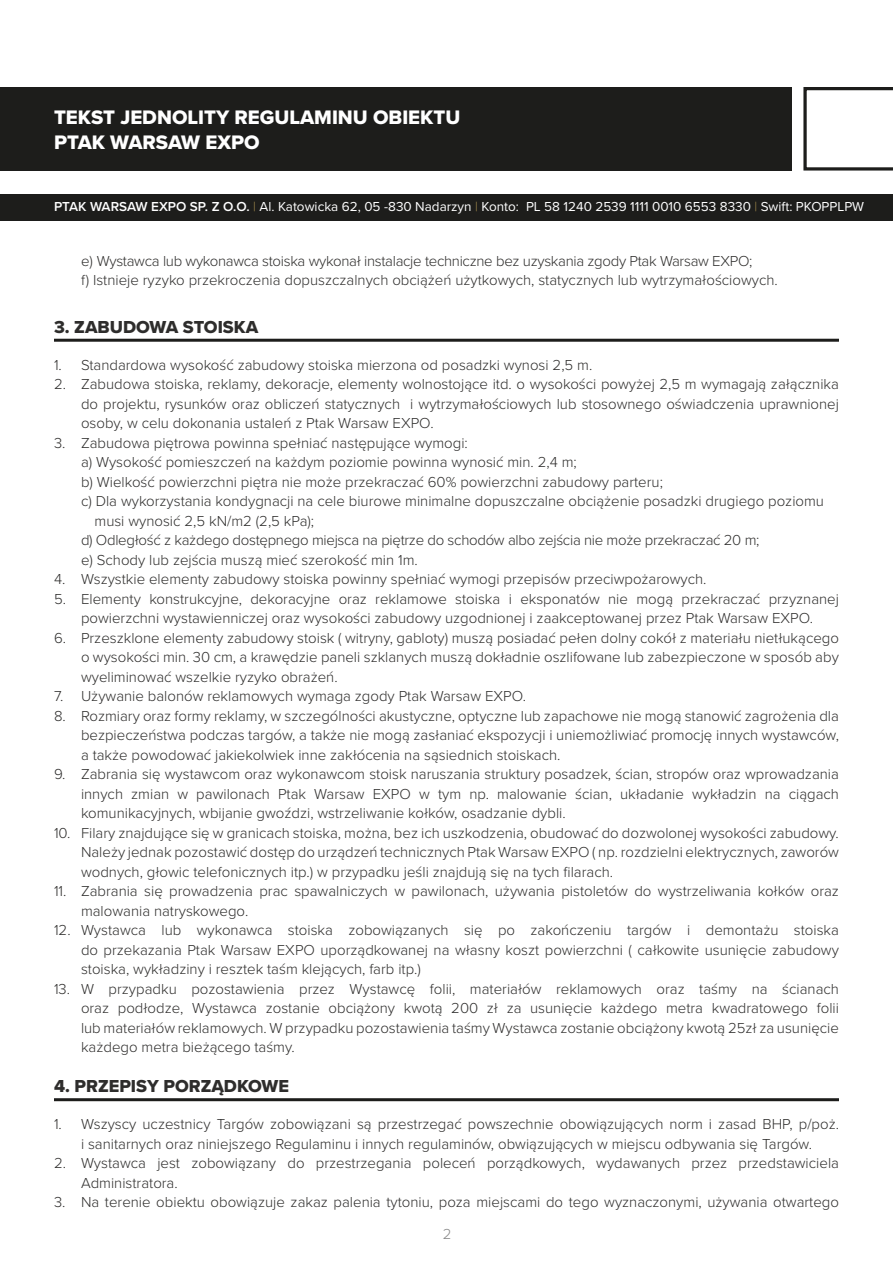
<style>
.page{position:relative;width:893px;height:1263px;background:#fff}
.page>*{position:absolute;margin:0;border:0;box-sizing:border-box;transform-origin:0 0}
.t1{font:20.25px/24.3px "Proxima Nova Extrabld";color:#fff}
.t2{font:18px "Proxima Nova Extrabld";color:#2e2d2c}
.t3{font:300 15px/19.5px "Proxima Nova";color:#2e2d2c;text-align:justify}
.t4{font:300 15px "Proxima Nova";letter-spacing:-.02em;color:#2e2d2c}
.t5{font:300 15px "Proxima Nova";color:#878787}
.t6{font:13.5px "Proxima Nova";color:#fff}
.s1{font-weight:600}
.s2{font-family:"Proxima Nova T";font-weight:100;color:#dcb961}
</style>
<div class="page">
<div style="left:0;top:87px;width:792px;height:83px;background:#1d1d1b"></div>
<div style="left:0;top:194px;width:893px;height:26px;background:#1d1d1b"></div>
<svg style="left:803px;top:87px;width:90px;height:84px"></svg>
<hr style="left:54px;top:339px;width:785px;height:3px;background:#1d1d1b">
<hr style="left:54px;top:1098px;width:785px;height:3px;background:#1d1d1b">
<p class="t1" style="left:54px;top:105px;width:408px">TEKST JEDNOLITY REGULAMINU OBIEKTU<br>PTAK WARSAW EXPO</p>
<p class="t6" style="left:54px;top:197px;width:812px"><span class="s1">PTAK WARSAW EXPO SP. Z O.O.</span> <span class="s2">|</span> Al. Katowicka 62, 05 -830 Nadarzyn <span class="s2">|</span> Konto: PL 58 1240 2539 1111 0010 6553 8330 <span class="s2">|</span> Swift: PKOPPLPW</p>
<p class="t3" style="left:81px;top:250px;width:698px">e) Wystawca lub wykonawca stoiska wykonał instalacje techniczne bez uzyskania zgody Ptak Warsaw EXPO;<br>f) Istnieje ryzyko przekroczenia dopuszczalnych obciążeń użytkowych, statycznych lub wytrzymałościowych.</p>
<p class="t2" style="left:54px;top:313px;width:206px">3. ZABUDOWA STOISKA</p>
<p class="t3" style="left:54px;top:354px;width:540px">1. Standardowa wysokość zabudowy stoiska mierzona od posadzki wynosi 2,5 m.</p>
<p class="t3" style="left:81px;top:374px;width:759px;text-indent:-27px">2. Zabudowa stoiska, reklamy, dekoracje, elementy wolnostojące itd. o wysokości powyżej 2,5 m wymagają załącznika do projektu, rysunków oraz obliczeń statycznych i wytrzymałościowych lub stosownego oświadczenia uprawnionej osoby, w celu dokonania ustaleń z Ptak Warsaw EXPO.</p>
<p class="t3" style="left:54px;top:432px;width:415px">3. Zabudowa piętrowa powinna spełniać następujące wymogi:</p>
<p class="t3" style="left:81px;top:452px;width:497px">a) Wysokość pomieszczeń na każdym poziomie powinna wynosić min. 2,4 m;</p>
<p class="t3" style="left:81px;top:471px;width:583px">b) Wielkość powierzchni piętra nie może przekraczać 60% powierzchni zabudowy parteru;</p>
<p class="t3" style="left:81px;top:491px;width:744px">c) Dla wykorzystania kondygnacji na cele biurowe minimalne dopuszczalne obciążenie posadzki drugiego poziomu</p>
<p class="t3" style="left:94px;top:510px;width:221px">musi wynosić 2,5 kN/m2 (2,5 kPa);</p>
<p class="t4" style="left:81px;top:529px;width:680px">d) Odległość z każdego dostępnego miejsca na piętrze do schodów albo zejścia nie może przekraczać 20 m;</p>
<p class="t3" style="left:81px;top:549px;width:338px">e) Schody lub zejścia muszą mieć szerokość min 1m.</p>
<p class="t3" style="left:54px;top:569px;width:654px">4. Wszystkie elementy zabudowy stoiska powinny spełniać wymogi przepisów przeciwpożarowych.</p>
<p class="t3" style="left:54px;top:588px;width:786px;text-align:center">5. Elementy konstrukcyjne, dekoracyjne oraz reklamowe stoiska i eksponatów nie mogą przekraczać przyznanej powierzchni wystawienniczej oraz wysokości zabudowy uzgodnionej i zaakceptowanej przez Ptak Warsaw EXPO.</p>
<p class="t3" style="left:81px;top:627px;width:759px;text-indent:-27px">6. Przeszklone elementy zabudowy stoisk ( witryny, gabloty) muszą posiadać pełen dolny cokół z materiału nietłukącego o wysokości min. 30 cm, a krawędzie paneli szklanych muszą dokładnie oszlifowane lub zabezpieczone w sposób aby wyeliminować wszelkie ryzyko obrażeń.</p>
<p class="t3" style="left:54px;top:686px;width:474px">7. Używanie balonów reklamowych wymaga zgody Ptak Warsaw EXPO.</p>
<p class="t3" style="left:81px;top:705px;width:759px;text-indent:-27px">8. Rozmiary oraz formy reklamy, w szczególności akustyczne, optyczne lub zapachowe nie mogą stanowić zagrożenia dla bezpieczeństwa podczas targów, a także nie mogą zasłaniać ekspozycji i uniemożliwiać promocję innych wystawców, a także powodować jakiekolwiek inne zakłócenia na sąsiednich stoiskach.</p>
<p class="t3" style="left:81px;top:764px;width:759px;text-indent:-27px">9. Zabrania się wystawcom oraz wykonawcom stoisk naruszania struktury posadzek, ścian, stropów oraz wprowadzania innych zmian w pawilonach Ptak Warsaw EXPO w tym np. malowanie ścian, układanie wykładzin na ciągach komunikacyjnych, wbijanie gwoździ, wstrzeliwanie kołków, osadzanie dybli.</p>
<p class="t3" style="left:81px;top:822px;width:759px;text-indent:-27px">10. Filary znajdujące się w granicach stoiska, można, bez ich uszkodzenia, obudować do dozwolonej wysokości zabudowy.<br>Należy jednak pozostawić dostęp do urządzeń technicznych Ptak Warsaw EXPO ( np. rozdzielni elektrycznych, zaworów wodnych, głowic telefonicznych itp.) w przypadku jeśli znajdują się na tych filarach.</p>
<p class="t3" style="left:81px;top:881px;width:759px;text-indent:-27px">11. Zabrania się prowadzenia prac spawalniczych w pawilonach, używania pistoletów do wystrzeliwania kołków oraz malowania natryskowego.</p>
<p class="t3" style="left:81px;top:920px;width:759px;text-indent:-27px">12. Wystawca lub wykonawca stoiska zobowiązanych się po zakończeniu targów i demontażu stoiska do przekazania Ptak Warsaw EXPO uporządkowanej na własny koszt powierzchni ( całkowite usunięcie zabudowy stoiska, wykładziny i resztek taśm klejących, farb itp.)</p>
<p class="t3" style="left:81px;top:978px;width:759px;text-indent:-27px">13. W przypadku pozostawienia przez Wystawcę folii, materiałów reklamowych oraz taśmy na ścianach oraz podłodze, Wystawca zostanie obciążony kwotą 200 zł za usunięcie każdego metra kwadratowego folii lub materiałów reklamowych. W przypadku pozostawienia taśmy Wystawca zostanie obciążony kwotą 25zł za usunięcie każdego metra bieżącego taśmy.</p>
<p class="t2" style="left:54px;top:1073px;width:236px">4. PRZEPISY PORZĄDKOWE</p>
<p class="t3" style="left:54px;top:1113px;width:786px;text-align:center">1. Wszyscy uczestnicy Targów zobowiązani są przestrzegać powszechnie obowiązujących norm i zasad BHP, p/poż. i sanitarnych oraz niniejszego Regulaminu i innych regulaminów, obwiązujących w miejscu odbywania się Targów.</p>
<p class="t3" style="left:81px;top:1152px;width:759px;text-indent:-27px">2. Wystawca jest zobowiązany do przestrzegania poleceń porządkowych, wydawanych przez przedstawiciela<br>Administratora.</p>
<p class="t3" style="left:54px;top:1191px;width:786px">3. Na terenie obiektu obowiązuje zakaz palenia tytoniu, poza miejscami do tego wyznaczonymi, używania otwartego</p>
<p class="t5" style="left:443px;top:1223px;width:10px">2</p>
</div>
